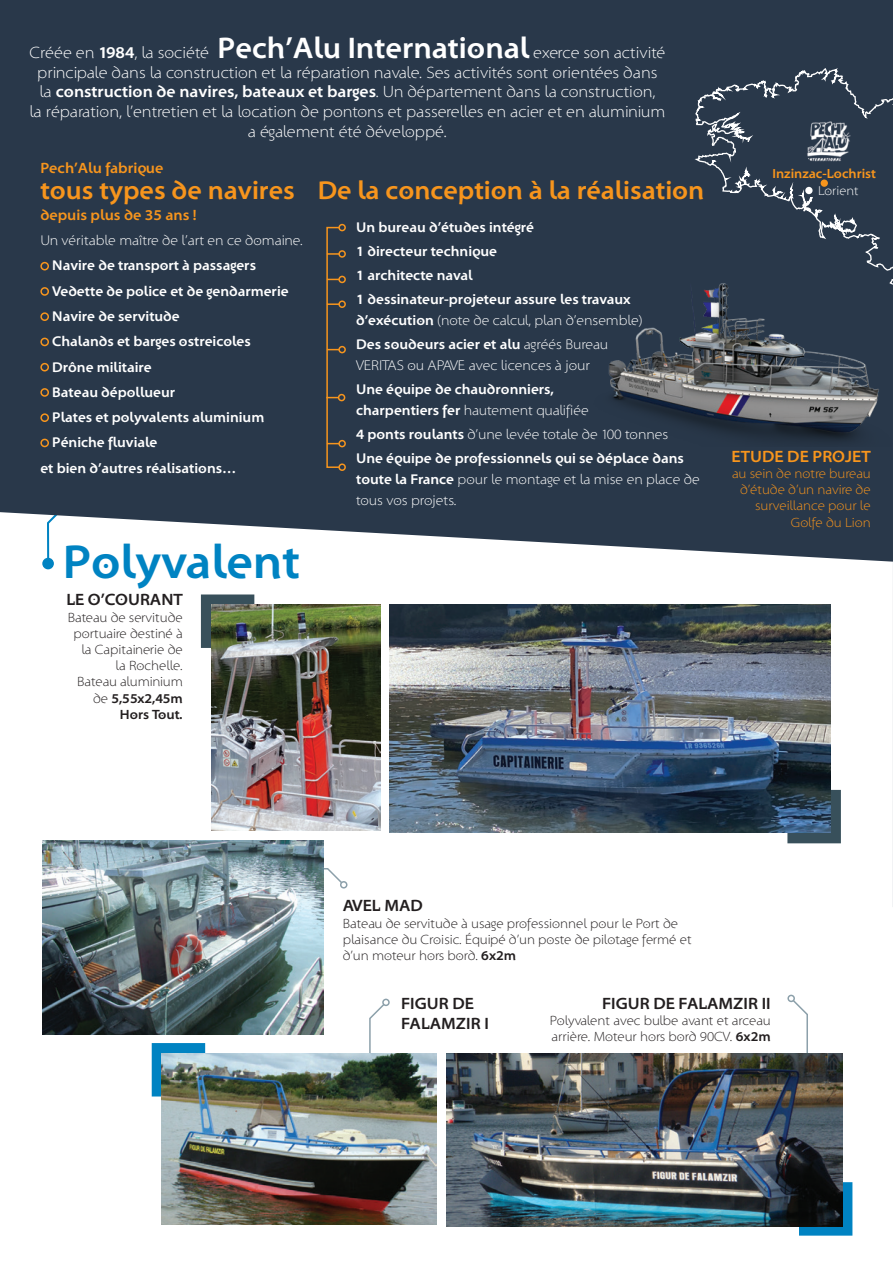
<style>
.page{position:relative;width:893px;height:1263px;background:#fff}
.page>*{position:absolute;margin:0;border:0;box-sizing:border-box;transform-origin:0 0}
.t1{font:700 48px "Santana";color:#0083c2}
.t2{font:700 26.1px "Santana";color:#f7951d}
.t3{font:16.5px/19.8px "Santana";color:#fff;text-align:center}
.t4{font:700 16.5px/19.8px "Santana";color:#231f20}
.t5{font:700 16.5px "Santana";color:#f7951d}
.t6{font:700 15px "Santana";color:#f7951d}
.t7{font:700 14.25px/21px "Santana";color:#fff}
.t8{font:14.25px/21px "Santana";color:#fff}
.t9{font:13.5px/16.2px "Santana";color:#231f20}
.t10{font:13.5px/16.2px "Santana";color:#f7951d;text-align:right}
.t11{font:700 13.2px "Santana";color:#f7951d}
.t12{font:13.05px "Santana";color:#fff}
.s1{font-weight:700}
.s2{font-weight:700;font-size:30px}
.s3{font-weight:400}
</style>
<div class="page">
<svg style="left:787px;top:789px;width:54px;height:55px"></svg>
<svg style="left:200px;top:594px;width:65px;height:64px"></svg>
<svg style="left:151px;top:1043px;width:55px;height:64px"></svg>
<svg style="left:788px;top:1182px;width:65px;height:54px"></svg>
<div style="left:42px;top:558px;width:12px;height:11px;background:#0083c2;border-radius:50%"></div>
<div style="left:0;top:0;width:893px;height:562px;background:#29384a"></div>
<div style="left:40px;top:262px;width:9px;height:8px;border:2px solid #f7951d;border-radius:50%"></div>
<div style="left:40px;top:287px;width:9px;height:9px;border:2px solid #f7951d;border-radius:50%"></div>
<div style="left:40px;top:312px;width:9px;height:9px;border:2px solid #f7951d;border-radius:50%"></div>
<div style="left:40px;top:338px;width:9px;height:8px;border:2px solid #f7951d;border-radius:50%"></div>
<div style="left:40px;top:363px;width:9px;height:8px;border:2px solid #f7951d;border-radius:50%"></div>
<div style="left:40px;top:388px;width:9px;height:9px;border:2px solid #f7951d;border-radius:50%"></div>
<div style="left:40px;top:413px;width:9px;height:9px;border:2px solid #f7951d;border-radius:50%"></div>
<div style="left:40px;top:439px;width:9px;height:8px;border:2px solid #f7951d;border-radius:50%"></div>
<div style="left:326px;top:227px;width:14px;height:241px;border:2px solid #f7951d"></div>
<div style="left:338px;top:224px;width:8px;height:7px;border:2px solid #f7951d;border-radius:50%"></div>
<div style="left:338px;top:463px;width:8px;height:8px;border:2px solid #f7951d;border-radius:50%"></div>
<div style="left:338px;top:276px;width:8px;height:7px;border:2px solid #f7951d;border-radius:50%"></div>
<svg style="left:326px;top:397px;width:12px;height:1px"></svg>
<div style="left:338px;top:394px;width:7px;height:7px;border:2px solid #f7951d;border-radius:50%"></div>
<div style="left:338px;top:440px;width:8px;height:7px;border:2px solid #f7951d;border-radius:50%"></div>
<div style="left:338px;top:346px;width:8px;height:7px;border:2px solid #f7951d;border-radius:50%"></div>
<svg style="left:327px;top:303px;width:11px;height:2px"></svg>
<div style="left:338px;top:300px;width:8px;height:8px;border:2px solid #f7951d;border-radius:50%"></div>
<svg style="left:327px;top:253px;width:11px;height:2px"></svg>
<div style="left:338px;top:250px;width:8px;height:8px;border:2px solid #f7951d;border-radius:50%"></div>
<div style="left:692px;top:0;width:201px;height:464px;background:#29384a"></div>
<div style="left:805px;top:187px;width:8px;height:7px;background:#fff;border-radius:50%"></div>
<div style="left:821px;top:179px;width:7px;height:8px;background:#f7951d;border-radius:50%"></div>
<img style="left:800px;top:114px;width:53px;height:52px">
<svg style="left:369px;top:1004px;width:17px;height:49px"></svg>
<div style="left:382px;top:999px;width:8px;height:7px;border:2px solid #8ca0aa;border-radius:50%"></div>
<svg style="left:323px;top:867px;width:19px;height:18px"></svg>
<div style="left:340px;top:881px;width:7px;height:7px;border:2px solid #8ca0aa;border-radius:50%"></div>
<svg style="left:791px;top:1000px;width:17px;height:53px"></svg>
<div style="left:787px;top:995px;width:8px;height:7px;border:2px solid #8ca0aa;border-radius:50%"></div>
<img style="left:42px;top:841px;width:281px;height:193px">
<img style="left:446px;top:1053px;width:397px;height:173px">
<img style="left:162px;top:1053px;width:274px;height:172px">
<img style="left:588px;top:275px;width:305px;height:171px">
<img style="left:212px;top:605px;width:168px;height:225px">
<img style="left:390px;top:605px;width:441px;height:228px">
<p class="t3" style="left:29px;top:43px;width:638px">Créée en <span class="s1">1984</span>, la société <span class="s2">Pech’Alu International</span> exerce son activité principale dans la construction et la réparation navale. Ses activités sont orientées dans la <span class="s1">construction de navires, bateaux et barges</span>. Un département dans la construction,<br>la réparation, l’entretien et la location de pontons et passerelles en acier et en aluminium a également été développé.</p>
<p class="t2" style="left:318px;top:175px;width:388px">De la conception à la réalisation</p>
<p class="t7" style="left:356px;top:217px;width:179px">Un bureau d’études intégré</p>
<p class="t7" style="left:356px;top:241px;width:142px">1 directeur technique</p>
<p class="t7" style="left:356px;top:265px;width:118px">1 architecte naval</p>
<p class="t7" style="left:356px;top:289px;width:288px">1 dessinateur-projeteur assure les travaux d’exécution <span class="s3">(note de calcul, plan d’ensemble)</span></p>
<p class="t8" style="left:356px;top:335px;width:254px"><span class="s1">Des soudeurs acier et alu</span> agréés Bureau<br>VERITAS ou APAVE avec licences à jour</p>
<p class="t7" style="left:356px;top:379px;width:234px">Une équipe de chaudronniers, charpentiers fer <span class="s3">hautement qualifiée</span></p>
<p class="t8" style="left:356px;top:425px;width:314px"><span class="s1">4 ponts roulants</span> d’une levée totale de 100 tonnes</p>
<p class="t7" style="left:356px;top:448px;width:345px">Une équipe de professionnels qui se déplace dans toute la France <span class="s3">pour le montage et la mise en place de tous vos projets.</span></p>
<p class="t6" style="left:40px;top:160px;width:125px">Pech’Alu fabrique</p>
<p class="t2" style="left:40px;top:175px;width:256px">tous types de navires</p>
<p class="t6" style="left:40px;top:206px;width:158px">depuis plus de 35 ans !</p>
<p class="t8" style="left:40px;top:231px;width:264px">Un véritable maître de l’art en ce domaine.</p>
<p class="t7" style="left:52px;top:255px;width:205px">Navire de transport à passagers</p>
<p class="t7" style="left:52px;top:281px;width:238px">Vedette de police et de gendarmerie</p>
<p class="t7" style="left:52px;top:306px;width:129px">Navire de servitude</p>
<p class="t7" style="left:52px;top:331px;width:200px">Chalands et barges ostreicoles</p>
<p class="t7" style="left:52px;top:356px;width:101px">Drône militaire</p>
<p class="t7" style="left:52px;top:382px;width:124px">Bateau dépollueur</p>
<p class="t7" style="left:52px;top:407px;width:214px">Plates et polyvalents aluminium</p>
<p class="t7" style="left:52px;top:432px;width:107px">Péniche fluviale</p>
<p class="t7" style="left:40px;top:457px;width:198px">et bien d’autres réalisations…</p>
<p class="t1" style="left:63px;top:533px;width:239px">Polyvalent</p>
<p class="t4" style="left:66px;top:590px;width:118px">LE O’COURANT</p>
<p class="t9" style="left:68px;top:610px;width:117px;text-align:right">Bateau de servitude portuaire destiné à la Capitainerie de<br>la Rochelle.<br>Bateau aluminium de <span class="s1">5,55x2,45m<br>Hors Tout.</span></p>
<p class="t11" style="left:773px;top:166px;width:105px">Inzinzac-Lochrist</p>
<p class="t12" style="left:818px;top:185px;width:42px">Lorient</p>
<p class="t5" style="left:732px;top:446px;width:141px">ETUDE DE PROJET</p>
<p class="t10" style="left:732px;top:466px;width:140px">au sein de notre bureau d’étude d’un navire de surveillance pour le<br>Golfe du Lion</p>
<p class="t4" style="left:343px;top:896px;width:82px">AVEL MAD</p>
<p class="t9" style="left:343px;top:916px;width:350px">Bateau de servitude à usage professionnel pour le Port de plaisance du Croisic. Équipé d’un poste de pilotage fermé et d’un moteur hors bord. <span class="s1">6x2m</span></p>
<p class="t4" style="left:602px;top:994px;width:170px">FIGUR DE FALAMZIR II</p>
<p class="t9" style="left:550px;top:1013px;width:222px">Polyvalent avec bulbe avant et arceau arrière. Moteur hors bord 90CV. <span class="s1">6x2m</span></p>
<p class="t4" style="left:401px;top:994px;width:89px">FIGUR DE<br>FALAMZIR I</p>
</div>
